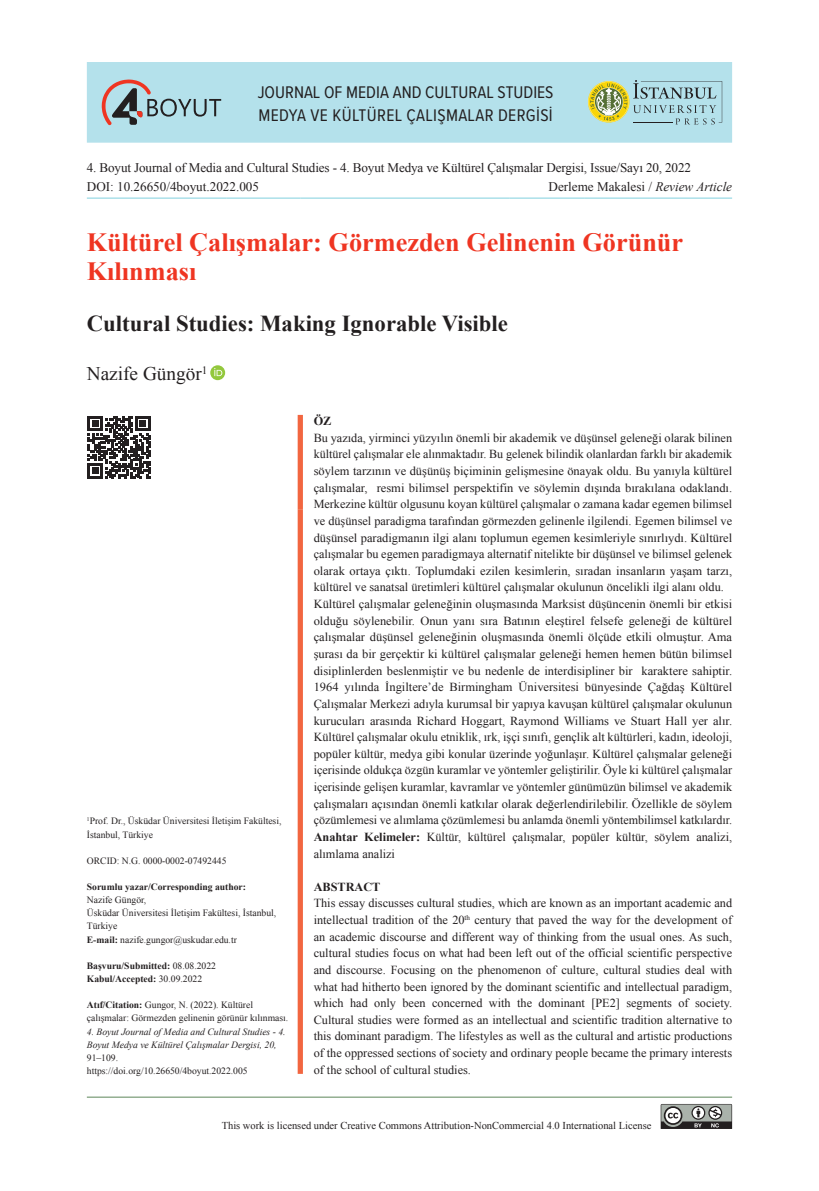
<style>
.page{position:relative;width:819px;height:1191px;background:#fff}
.page>*{position:absolute;margin:0;border:0;box-sizing:border-box;transform-origin:0 0}
.t1{font:700 26.25px/29.8px "Times New Roman";color:#ef3522}
.t2{font:700 22.75px "Times New Roman";color:#231f20}
.t3{font:19.25px "Times New Roman";color:#231f20}
.t4{font:17.5px/22.8px "Proxima Nova Cond";color:#231f20}
.t5{font:13.12px/19.1px "Times New Roman";letter-spacing:-.01em;color:#231f20}
.t6{font:12.25px/16.6px "Times New Roman";color:#231f20}
.t7{font:700 12.25px "Times New Roman";color:#231f20}
.t8{font:10.5px "Times New Roman";color:#231f20}
.t9{font:9.62px/13.1px "Times New Roman";color:#231f20}
.t10{font:700 9.62px/13.1px "Times New Roman";color:#231f20}
.t11{font:italic 9.62px/13.1px "Times New Roman";color:#231f20}
.s1{font-style:italic}
.s2{font-weight:700}
.s3{font-weight:400}
</style>
<div class="page">
<div style="left:87px;top:62px;width:645px;height:81px;background:#b4e1eb"></div>
<div style="left:297px;top:415px;width:6px;height:94px;background:#f26640"></div>
<div style="left:297px;top:509px;width:6px;height:564px;background:#f26640"></div>
<hr style="left:87px;top:198px;width:139px;height:1px;background:#80d1de">
<hr style="left:226px;top:198px;width:74px;height:1px;background:#80d1de">
<hr style="left:300px;top:198px;width:209px;height:1px;background:#80d1de">
<hr style="left:509px;top:198px;width:75px;height:1px;background:#80d1de">
<hr style="left:584px;top:198px;width:148px;height:1px;background:#80d1de">
<svg style="left:102px;top:79px;width:119px;height:46px;background:#a1b9bf"></svg>
<svg style="left:588px;top:80px;width:134px;height:45px;background:#aac7b6"></svg>
<svg style="left:210px;top:365px;width:15px;height:15px"></svg>
<svg style="left:214px;top:368px;width:8px;height:8px"></svg>
<svg style="left:88px;top:416px;width:62px;height:62px"></svg>
<hr style="left:87px;top:1096px;width:645px;height:1px;background:#5d875a">
<svg style="left:660px;top:1104px;width:72px;height:25px;background:#818280"></svg>
<h3 class="t4" style="left:258px;top:80px;width:297px">JOURNAL OF MEDIA AND CULTURAL STUDIES<br>MEDYA VE KÜLTÜREL ÇALIŞMALAR DERGİSİ</h3>
<p class="t5" style="left:87px;top:157px;width:605px">4. Boyut Journal of Media and Cultural Studies - 4. Boyut Medya ve Kültürel Çalışmalar Dergisi, Issue/Sayı 20, 2022<br>DOI: 10.26650/4boyut.2022.005</p>
<p class="t5" style="left:548px;top:176px;width:185px">Derleme Makalesi / <span class="s1">Review Article</span></p>
<h1 class="t1" style="left:87px;top:226px;width:598px">Kültürel Çalışmalar: Görmezden Gelinenin Görünür<br>Kılınması</h1>
<h2 class="t2" style="left:87px;top:307px;width:422px">Cultural Studies: Making Ignorable Visible</h2>
<h3 class="t3" style="left:87px;top:361px;width:122px">Nazife Güngör<sup>1</sup></h3>
<p class="t9" style="left:87px;top:814px;width:196px"><sup>1</sup>Prof. Dr., Üsküdar Üniversitesi İletişim Fakültesi,<br>İstanbul, Türkiye</p>
<p class="t9" style="left:87px;top:854px;width:141px">ORCID: N.G. 0000-0002-07492445</p>
<p class="t10" style="left:87px;top:880px;width:161px">Sorumlu yazar/Corresponding author:</p>
<p class="t9" style="left:87px;top:893px;width:191px">Nazife Güngör,<br>Üsküdar Üniversitesi İletişim Fakültesi, İstanbul,<br>Türkiye<br><span class="s2">E-mail:</span> nazife.gungor@uskudar.edu.tr</p>
<p class="t10" style="left:87px;top:958px;width:131px">Başvuru/Submitted: <span class="s3">08.08.2022<br></span>Kabul/Accepted: <span class="s3">30.09.2022</span></p>
<p class="t9" style="left:87px;top:998px;width:203px"><span class="s2">Atıf/Citation:</span> Gungor, N. (2022). Kültürel çalışmalar: Görmezden gelinenin görünür kılınması.</p>
<p class="t11" style="left:87px;top:1024px;width:200px">4. Boyut Journal of Media and Cultural Studies - 4.<br>Boyut Medya ve Kültürel Çalışmalar Dergisi, 20,</p>
<p class="t9" style="left:87px;top:1050px;width:162px">91–109. https://doi.org/10.26650/4boyut.2022.005</p>
<p class="t7" style="left:314px;top:412px;width:19px">ÖZ</p>
<p class="t6" style="left:314px;top:429px;width:420px">Bu yazıda, yirminci yüzyılın önemli bir akademik ve düşünsel geleneği olarak bilinen kültürel çalışmalar ele alınmaktadır. Bu gelenek bilindik olanlardan farklı bir akademik söylem tarzının ve düşünüş biçiminin gelişmesine önayak oldu. Bu yanıyla kültürel çalışmalar, resmi bilimsel perspektifin ve söylemin dışında bırakılana odaklandı.<br>Merkezine kültür olgusunu koyan kültürel çalışmalar o zamana kadar egemen bilimsel ve düşünsel paradigma tarafından görmezden gelinenle ilgilendi. Egemen bilimsel ve düşünsel paradigmanın ilgi alanı toplumun egemen kesimleriyle sınırlıydı. Kültürel çalışmalar bu egemen paradigmaya alternatif nitelikte bir düşünsel ve bilimsel gelenek olarak ortaya çıktı. Toplumdaki ezilen kesimlerin, sıradan insanların yaşam tarzı, kültürel ve sanatsal üretimleri kültürel çalışmalar okulunun öncelikli ilgi alanı oldu.<br>Kültürel çalışmalar geleneğinin oluşmasında Marksist düşüncenin önemli bir etkisi olduğu söylenebilir. Onun yanı sıra Batının eleştirel felsefe geleneği de kültürel çalışmalar düşünsel geleneğinin oluşmasında önemli ölçüde etkili olmuştur. Ama şurası da bir gerçektir ki kültürel çalışmalar geleneği hemen hemen bütün bilimsel disiplinlerden beslenmiştir ve bu nedenle de interdisipliner bir karaktere sahiptir.<br>1964 yılında İngiltere’de Birmingham Üniversitesi bünyesinde Çağdaş Kültürel Çalışmalar Merkezi adıyla kurumsal bir yapıya kavuşan kültürel çalışmalar okulunun kurucuları arasında Richard Hoggart, Raymond Williams ve Stuart Hall yer alır.<br>Kültürel çalışmalar okulu etniklik, ırk, işçi sınıfı, gençlik alt kültürleri, kadın, ideoloji, popüler kültür, medya gibi konular üzerinde yoğunlaşır. Kültürel çalışmalar geleneği içerisinde oldukça özgün kuramlar ve yöntemler geliştirilir. Öyle ki kültürel çalışmalar içerisinde gelişen kuramlar, kavramlar ve yöntemler günümüzün bilimsel ve akademik çalışmaları açısından önemli katkılar olarak değerlendirilebilir. Özellikle de söylem çözümlemesi ve alımlama çözümlemesi bu anlamda önemli yöntembilimsel katkılardır.<br><span class="s2">Anahtar Kelimeler:</span> Kültür, kültürel çalışmalar, popüler kültür, söylem analizi, alımlama analizi</p>
<p class="t7" style="left:314px;top:878px;width:68px">ABSTRACT</p>
<p class="t6" style="left:314px;top:895px;width:420px;text-align:justify">This essay discusses cultural studies, which are known as an important academic and intellectual tradition of the 20<sup>th</sup> century that paved the way for the development of an academic discourse and different way of thinking from the usual ones. As such, cultural studies focus on what had been left out of the official scientific perspective and discourse. Focusing on the phenomenon of culture, cultural studies deal with what had hitherto been ignored by the dominant scientific and intellectual paradigm, which had only been concerned with the dominant [PE2] segments of society.<br>Cultural studies were formed as an intellectual and scientific tradition alternative to this dominant paradigm. The lifestyles as well as the cultural and artistic productions of the oppressed sections of society and ordinary people became the primary interests of the school of cultural studies.</p>
<p class="t8" style="left:222px;top:1118px;width:431px">This work is licensed under Creative Commons Attribution-NonCommercial 4.0 International License</p>
</div>
